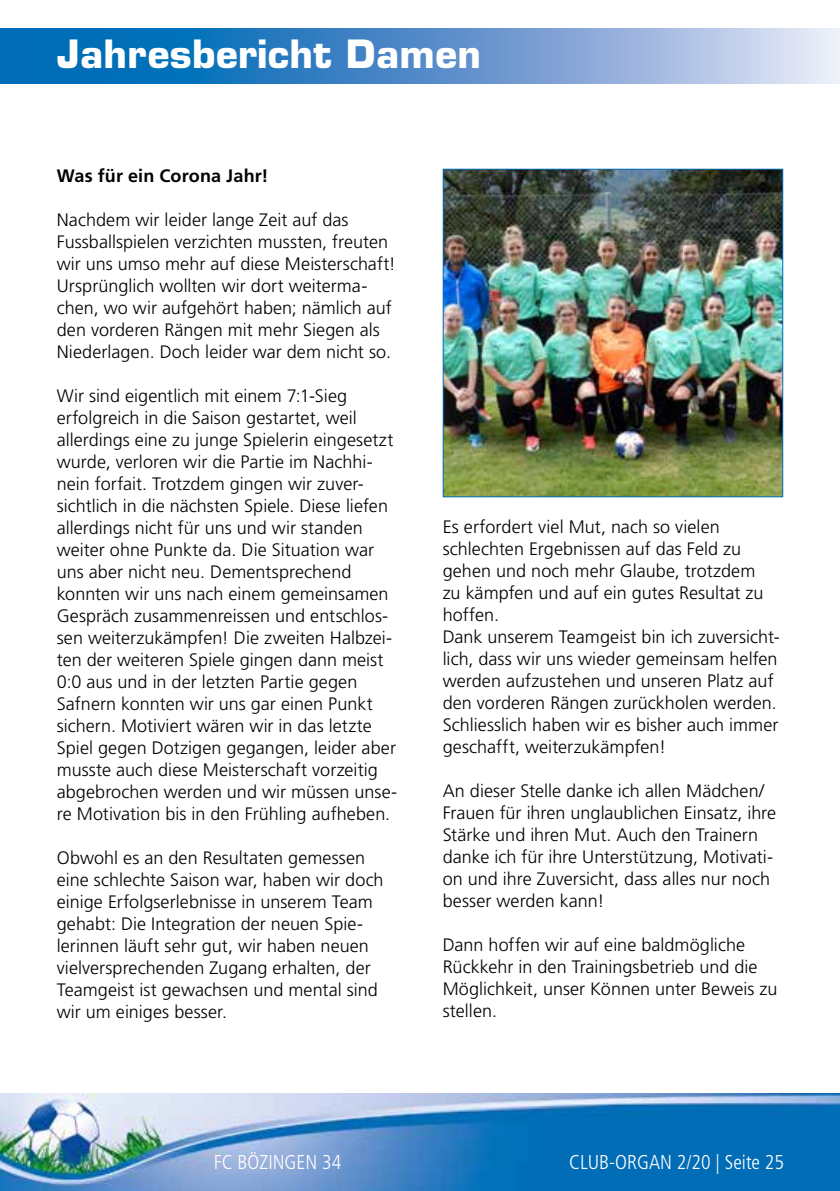
<style>
.page{position:relative;width:840px;height:1191px;background:#fff}
.page>*{position:absolute;margin:0;border:0;box-sizing:border-box;transform-origin:0 0}
.t1{font:700 38px "Eurostile LT Std";letter-spacing:.01em;color:#fff}
.t2{font:300 condensed 20px "Frutiger LT Std";color:#fff}
.t3{font:300 18px/22px "Frutiger LT Std";letter-spacing:.005em;color:#000}
.t4{font:700 18px "Frutiger LT Std";letter-spacing:.01em;color:#000}
</style>
<div class="page">
<img style="left:0;top:1093px;width:839px;height:98px">
<svg style="left:0;top:28px;width:839px;height:56px;background:#5a96cd"></svg>
<img style="left:444px;top:171px;width:336px;height:324px">
<div style="left:442px;top:169px;width:340px;height:328px;border:1px solid #006db7"></div>
<h1 class="t1" style="left:57px;top:31px;width:425px">Jahresbericht Damen</h1>
<p class="t4" style="left:57px;top:165px;width:213px">Was für ein Corona Jahr!</p>
<p class="t3" style="left:57px;top:209px;width:340px">Nachdem wir leider lange Zeit auf das Fussballspielen verzichten mussten, freuten wir uns umso mehr auf diese Meisterschaft!<br>Ursprünglich wollten wir dort weiterma&shy;chen, wo wir aufgehört haben; nämlich auf den vorderen Rängen mit mehr Siegen als Niederlagen. Doch leider war dem nicht so.</p>
<p class="t3" style="left:57px;top:385px;width:342px">Wir sind eigentlich mit einem 7:1-Sieg erfolgreich in die Saison gestartet, weil allerdings eine zu junge Spielerin eingesetzt wurde, verloren wir die Partie im Nachhi&shy;nein forfait. Trotzdem gingen wir zuver&shy;sichtlich in die nächsten Spiele. Diese liefen allerdings nicht für uns und wir standen weiter ohne Punkte da. Die Situation war uns aber nicht neu. Dementsprechend konnten wir uns nach einem gemeinsamen Gespräch zusammenreissen und entschlos&shy;sen weiterzukämpfen! Die zweiten Halbzei&shy;ten der weiteren Spiele gingen dann meist 0:0 aus und in der letzten Partie gegen Safnern konnten wir uns gar einen Punkt sichern. Motiviert wären wir in das letzte Spiel gegen Dotzigen gegangen, leider aber musste auch diese Meisterschaft vorzeitig abgebrochen werden und wir müssen unse&shy;re Motivation bis in den Frühling aufheben.</p>
<p class="t3" style="left:57px;top:847px;width:328px">Obwohl es an den Resultaten gemessen eine schlechte Saison war, haben wir doch einige Erfolgserlebnisse in unserem Team gehabt: Die Integration der neuen Spie&shy;lerinnen läuft sehr gut, wir haben neuen vielversprechenden Zugang erhalten, der Teamgeist ist gewachsen und mental sind wir um einiges besser.</p>
<p class="t3" style="left:442px;top:516px;width:338px">Es erfordert viel Mut, nach so vielen schlechten Ergebnissen auf das Feld zu gehen und noch mehr Glaube, trotzdem<br>zu kämpfen und auf ein gutes Resultat zu hoffen.<br>Dank unserem Teamgeist bin ich zuversicht&shy;lich, dass wir uns wieder gemeinsam helfen werden aufzustehen und unseren Platz auf den vorderen Rängen zurückholen werden.<br>Schliesslich haben wir es bisher auch immer geschafft, weiterzukämpfen!</p>
<p class="t3" style="left:442px;top:779px;width:335px">An dieser Stelle danke ich allen Mädchen/ Frauen für ihren unglaublichen Einsatz, ihre Stärke und ihren Mut. Auch den Trainern danke ich für ihre Unterstützung, Motivati&shy;on und ihre Zuversicht, dass alles nur noch besser werden kann!</p>
<p class="t3" style="left:442px;top:933px;width:336px">Dann hoffen wir auf eine baldmögliche<br>Rückkehr in den Trainingsbetrieb und die<br>Möglichkeit, unser Können unter Beweis zu stellen.</p>
<p class="t2" style="left:214px;top:1150px;width:129px">FC BÖZINGEN 34</p>
<p class="t2" style="left:569px;top:1150px;width:216px">CLUB-ORGAN 2/20 | Seite 25</p>
</div>
